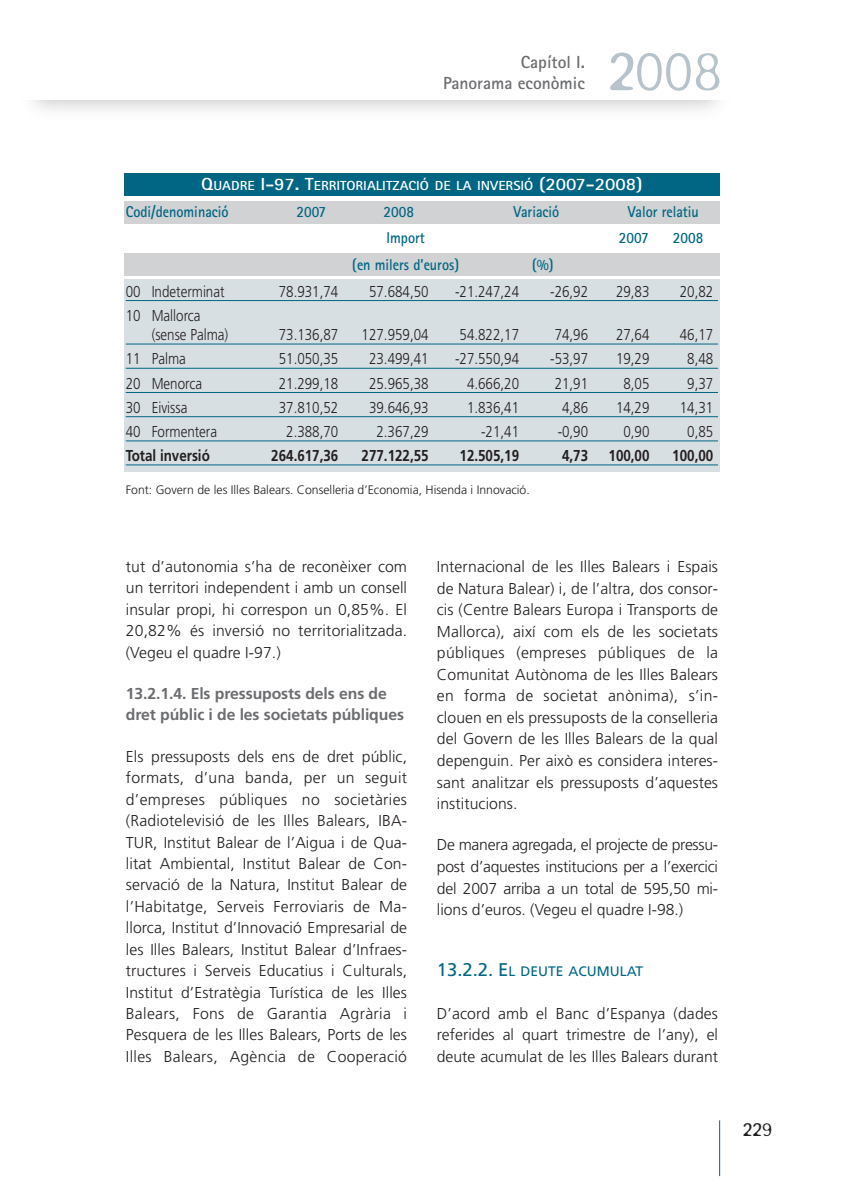
<style>
.page{position:relative;width:844px;height:1191px;background:#fff}
.page>*{position:absolute;margin:0;border:0;box-sizing:border-box;transform-origin:0 0}
.t1{font:300 61.07px "Blur";color:#b7c3ca}
.t2{font:300 21px "Blur";color:#231f20}
.t3{font:700 17.5px/21px "Rotis Sans Serif";color:#6c6d70;text-align:right}
.t4{font:300 15.75px/21.3px "Frutiger";color:#231f20;text-align:justify}
.t5{font:300 15.75px/19.2px "Frutiger";color:#231f20;scale:.85 1}
.t6{font:700 15.75px "Rotis Sans Serif";color:#006683;scale:.9 1}
.t7{font:700 15.75px/21.3px "Frutiger";letter-spacing:-.005em;color:#6c6d70}
.t8{font:700 15.75px "Frutiger";color:#231f20;scale:.85 1}
.t9{font:13.83px "Frutiger";color:#006683}
.t10{font:700 13.12px "Rotis Sans Serif";color:#fff;scale:1.1 1}
.t11{font:300 12.25px "Frutiger";color:#231f20}
.s1{font-size:17.5px}
.s2{font-size:18.38px}
</style>
<div class="page">
<hr style="left:719px;top:1120px;width:1px;height:56px;background:#006683">
<div style="left:124px;top:174px;width:595px;height:22px;background:#006683"></div>
<div style="left:124px;top:279px;width:595px;height:192px;background:#d8dfe3"></div>
<div style="left:124px;top:253px;width:595px;height:22px;background:#d1d2d4"></div>
<div style="left:124px;top:202px;width:595px;height:22px;background:#d1d2d4"></div>
<hr style="left:126px;top:300px;width:591px;height:1px;background:#006683">
<hr style="left:126px;top:344px;width:591px;height:1px;background:#006683">
<hr style="left:126px;top:368px;width:591px;height:1px;background:#006683">
<hr style="left:126px;top:392px;width:591px;height:1px;background:#006683">
<hr style="left:126px;top:416px;width:591px;height:1px;background:#006683">
<hr style="left:126px;top:440px;width:591px;height:1px;background:#006683">
<hr style="left:126px;top:464px;width:591px;height:1px;background:#006683">
<p class="t3" style="left:443px;top:54px;width:143px">Capítol I.<br>Panorama econòmic</p>
<h1 class="t1" style="left:606px;top:33px;width:116px">2008</h1>
<p class="t10" style="left:201px;top:181px;width:402px"><span class="s1">Q</span>UADRE <span class="s1">I-97. T</span>ERRITORIALITZACIÓ DE LA INVERSIÓ <span class="s1">(2007-2008)</span></p>
<p class="t6" style="left:126px;top:206px;width:116px">Codi/denominació</p>
<p class="t6" style="left:296px;top:206px;width:34px">2007</p>
<p class="t6" style="left:383px;top:206px;width:35px">2008</p>
<p class="t6" style="left:513px;top:206px;width:53px">Variació</p>
<p class="t6" style="left:627px;top:206px;width:81px">Valor relatiu</p>
<p class="t6" style="left:386px;top:232px;width:44px">Import</p>
<p class="t6" style="left:618px;top:232px;width:34px">2007</p>
<p class="t6" style="left:672px;top:232px;width:35px">2008</p>
<p class="t6" style="left:352px;top:259px;width:120px">(en milers d’euros)</p>
<p class="t6" style="left:532px;top:259px;width:25px">(%)</p>
<p class="t5" style="left:126px;top:283px;width:118px">00 Indeterminat</p>
<p class="t5" style="left:279px;top:283px;width:72px">78.931,74</p>
<p class="t5" style="left:369px;top:283px;width:72px">57.684,50</p>
<p class="t5" style="left:455px;top:283px;width:77px">-21.247,24</p>
<p class="t5" style="left:550px;top:283px;width:46px">-26,92</p>
<p class="t5" style="left:616px;top:283px;width:41px">29,83</p>
<p class="t5" style="left:679px;top:283px;width:41px">20,82</p>
<p class="t5" style="left:152px;top:307px;width:92px;text-indent:-26px">10 Mallorca (sense Palma)</p>
<p class="t5" style="left:279px;top:326px;width:72px">73.136,87</p>
<p class="t5" style="left:361px;top:326px;width:80px">127.959,04</p>
<p class="t5" style="left:459px;top:326px;width:72px">54.822,17</p>
<p class="t5" style="left:554px;top:326px;width:41px">74,96</p>
<p class="t5" style="left:616px;top:326px;width:41px">27,64</p>
<p class="t5" style="left:679px;top:326px;width:41px">46,17</p>
<p class="t5" style="left:126px;top:350px;width:72px">11 Palma</p>
<p class="t5" style="left:279px;top:350px;width:72px">51.050,35</p>
<p class="t5" style="left:369px;top:350px;width:72px">23.499,41</p>
<p class="t5" style="left:455px;top:350px;width:77px">-27.550,94</p>
<p class="t5" style="left:550px;top:350px;width:46px">-53,97</p>
<p class="t5" style="left:616px;top:350px;width:41px">19,29</p>
<p class="t5" style="left:687px;top:350px;width:32px">8,48</p>
<p class="t5" style="left:126px;top:375px;width:91px">20 Menorca</p>
<p class="t5" style="left:279px;top:375px;width:72px">21.299,18</p>
<p class="t5" style="left:369px;top:375px;width:72px">25.965,38</p>
<p class="t5" style="left:467px;top:375px;width:63px">4.666,20</p>
<p class="t5" style="left:554px;top:375px;width:41px">21,91</p>
<p class="t5" style="left:623px;top:375px;width:32px">8,05</p>
<p class="t5" style="left:687px;top:375px;width:32px">9,37</p>
<p class="t5" style="left:126px;top:399px;width:74px">30 Eivissa</p>
<p class="t5" style="left:279px;top:399px;width:72px">37.810,52</p>
<p class="t5" style="left:369px;top:399px;width:72px">39.646,93</p>
<p class="t5" style="left:467px;top:399px;width:63px">1.836,41</p>
<p class="t5" style="left:562px;top:399px;width:32px">4,86</p>
<p class="t5" style="left:616px;top:399px;width:41px">14,29</p>
<p class="t5" style="left:679px;top:399px;width:41px">14,31</p>
<p class="t5" style="left:126px;top:423px;width:109px">40 Formentera</p>
<p class="t5" style="left:286px;top:423px;width:63px">2.388,70</p>
<p class="t5" style="left:376px;top:423px;width:63px">2.367,29</p>
<p class="t5" style="left:481px;top:423px;width:46px">-21,41</p>
<p class="t5" style="left:557px;top:423px;width:37px">-0,90</p>
<p class="t5" style="left:623px;top:423px;width:32px">0,90</p>
<p class="t5" style="left:687px;top:423px;width:32px">0,85</p>
<p class="t8" style="left:126px;top:449px;width:100px">Total inversió</p>
<p class="t8" style="left:271px;top:449px;width:80px">264.617,36</p>
<p class="t8" style="left:361px;top:449px;width:80px">277.122,55</p>
<p class="t8" style="left:459px;top:449px;width:72px">12.505,19</p>
<p class="t8" style="left:562px;top:449px;width:32px">4,73</p>
<p class="t8" style="left:608px;top:449px;width:50px">100,00</p>
<p class="t8" style="left:672px;top:449px;width:50px">100,00</p>
<p class="t11" style="left:126px;top:484px;width:405px">Font: Govern de les Illes Balears. Conselleria d’Economia, Hisenda i Innovació.</p>
<p class="t4" style="left:126px;top:557px;width:283px">tut d’autonomia s’ha de reconèixer com un territori independent i amb un consell insular propi, hi correspon un 0,85%. El 20,82% és inversió no territorialitzada. (Vegeu el quadre I-97.)</p>
<p class="t7" style="left:126px;top:684px;width:279px">13.2.1.4. Els pressuposts dels ens de dret públic i de les societats públiques</p>
<p class="t4" style="left:126px;top:747px;width:283px">Els pressuposts dels ens de dret públic, formats, d’una banda, per un seguit d’empreses públiques no societàries (Radiotelevisió de les Illes Balears, IBA-TUR, Institut Balear de l’Aigua i de Qua&shy;litat Ambiental, Institut Balear de Con&shy;servació de la Natura, Institut Balear de l’Habitatge, Serveis Ferroviaris de Ma&shy;llorca, Institut d’Innovació Empresarial de les Illes Balears, Institut Balear d’Infraes&shy;tructures i Serveis Educatius i Culturals, Institut d’Estratègia Turística de les Illes Balears, Fons de Garantia Agrària i Pesquera de les Illes Balears, Ports de les Illes Balears, Agència de Cooperació</p>
<p class="t4" style="left:437px;top:557px;width:283px">Internacional de les Illes Balears i Espais de Natura Balear) i, de l’altra, dos consor&shy;cis (Centre Balears Europa i Transports de Mallorca), així com els de les societats públiques (empreses públiques de la Comunitat Autònoma de les Illes Balears en forma de societat anònima), s’in&shy;clouen en els pressuposts de la conselleria del Govern de les Illes Balears de la qual depenguin. Per això es considera interes&shy;sant analitzar els pressuposts d’aquestes institucions.</p>
<p class="t4" style="left:437px;top:835px;width:283px">De manera agregada, el projecte de pressu&shy;post d’aquestes institucions per a l’exercici del 2007 arriba a un total de 595,50 mi&shy;lions d’euros. (Vegeu el quadre I-98.)</p>
<p class="t9" style="left:437px;top:966px;width:208px"><span class="s2">13.2.2. E</span>L DEUTE ACUMULAT</p>
<p class="t4" style="left:437px;top:1003px;width:283px">D’acord amb el Banc d’Espanya (dades referides al quart trimestre de l’any), el deute acumulat de les Illes Balears durant</p>
<h2 class="t2" style="left:742px;top:1117px;width:31px">229</h2>
</div>
